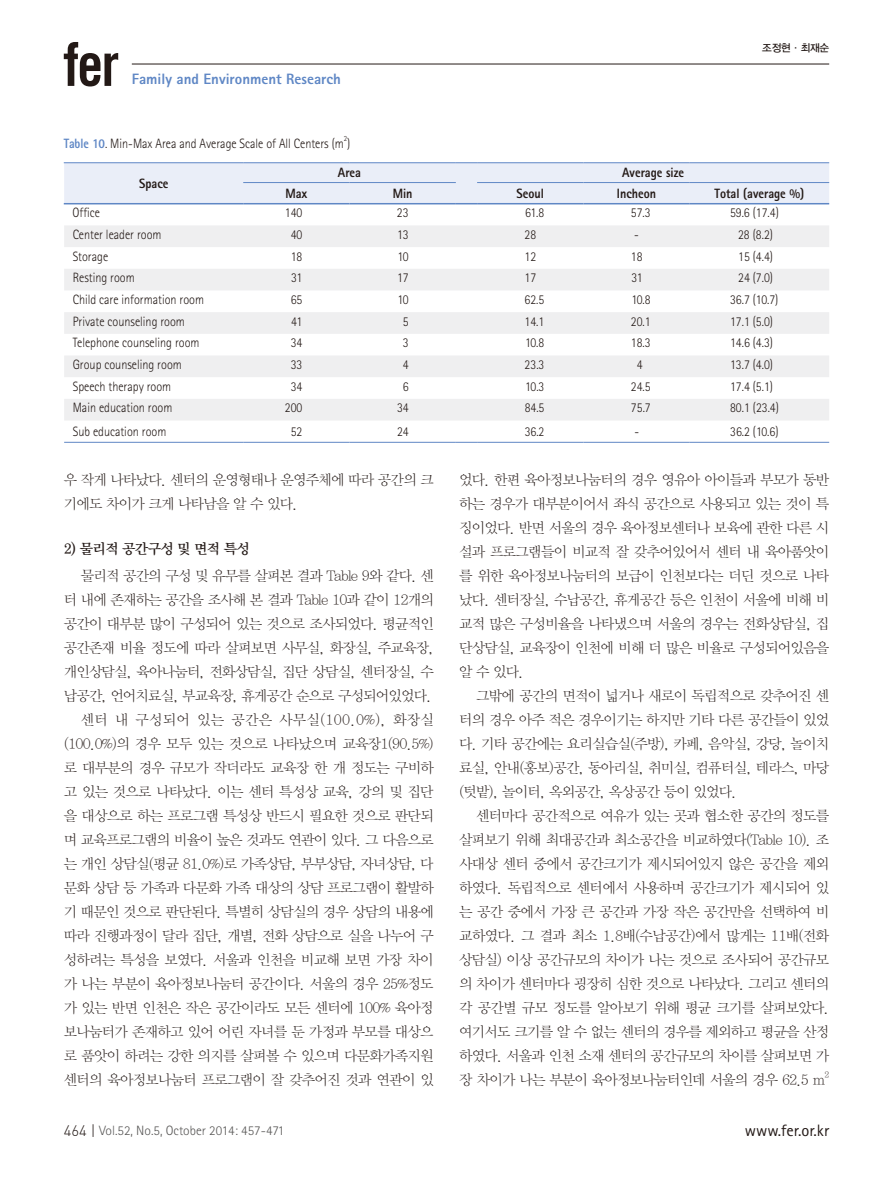
<style>
.page{position:relative;width:893px;height:1191px;background:#fff}
.page>*{position:absolute;margin:0;border:0;box-sizing:border-box;transform-origin:0 0}
.t1{font:16.5px "Rotis Sans Serif Std";color:#231916}
.t2{font:800 15px "Rotis Sans Serif Std";color:#5f87c5}
.t3{font:14.25px/24px "YDIY Mj O310";letter-spacing:-.05em;color:#231916}
.t4{font:300 13.5px "Rotis Sans Serif Std";color:#231916;scale:.9 1}
.t5{font:800 13.5px "Rotis Sans Serif Std";color:#231916;scale:.9 1}
.t6{font:300 13.5px "Rotis Sans Serif Std";color:#595857}
.t7{font:10.5px "YDIYGO330";letter-spacing:-.025em;color:#231916}
.t8{font:300 7.8px "Rotis Sans Serif Std";color:#231916;scale:.9 1}
.s1{font-weight:800;color:#5f87c5}
.s2{font-family:"YDIY Mj O340"}
.s3{font-family:"Dinlig";font-weight:400;font-size:15px;color:#231916}
</style>
<div class="page">
<hr style="left:132px;top:64px;width:697px;height:1px;background:#231916">
<svg style="left:64px;top:42px;width:54px;height:44px"></svg>
<svg style="left:64px;top:204px;width:765px;height:238px"></svg>
<svg style="left:64px;top:225px;width:765px;height:195px;fill:#efeff0"></svg>
<hr style="left:64px;top:442px;width:179px;height:1px;background:#5f87c5">
<hr style="left:243px;top:442px;width:107px;height:1px;background:#5f87c5">
<hr style="left:350px;top:442px;width:106px;height:1px;background:#5f87c5">
<svg style="left:456px;top:442px;width:21px;height:1px"></svg>
<hr style="left:477px;top:442px;width:106px;height:1px;background:#5f87c5">
<hr style="left:583px;top:442px;width:107px;height:1px;background:#5f87c5">
<hr style="left:690px;top:442px;width:139px;height:1px;background:#5f87c5">
<svg style="left:64px;top:162px;width:765px;height:42px;background:#e4e9f5"></svg>
<hr style="left:477px;top:203px;width:106px;height:1px;background:#5f87c5">
<hr style="left:583px;top:203px;width:107px;height:1px;background:#5f87c5">
<hr style="left:690px;top:203px;width:139px;height:1px;background:#5f87c5">
<hr style="left:243px;top:182px;width:107px;height:1px;background:#5f87c5">
<hr style="left:350px;top:182px;width:106px;height:1px;background:#5f87c5">
<hr style="left:477px;top:182px;width:106px;height:1px;background:#5f87c5">
<hr style="left:583px;top:182px;width:107px;height:1px;background:#5f87c5">
<hr style="left:690px;top:182px;width:139px;height:1px;background:#5f87c5">
<p class="t2" style="left:132px;top:70px;width:211px">Family and Environment Research</p>
<p class="t8" style="left:344px;top:134px;width:5px">2</p>
<p class="t4" style="left:64px;top:135px;width:320px"><span class="s1">Table 10</span>. Min-Max Area and Average Scale of All Centers (m )</p>
<p class="t7" style="left:762px;top:42px;width:68px">조정현·최재순</p>
<p class="t5" style="left:139px;top:175px;width:34px">Space</p>
<p class="t5" style="left:338px;top:164px;width:27px">Area</p>
<p class="t5" style="left:622px;top:164px;width:70px">Average size</p>
<p class="t5" style="left:285px;top:185px;width:26px">Max</p>
<p class="t5" style="left:393px;top:185px;width:24px">Min</p>
<p class="t5" style="left:516px;top:185px;width:32px">Seoul</p>
<p class="t5" style="left:617px;top:185px;width:45px">Incheon</p>
<p class="t5" style="left:715px;top:185px;width:101px">Total (average %)</p>
<p class="t4" style="left:73px;top:205px;width:32px">Office</p>
<p class="t4" style="left:285px;top:205px;width:21px">140</p>
<p class="t4" style="left:397px;top:205px;width:14px">23</p>
<p class="t4" style="left:525px;top:205px;width:23px">61.8</p>
<p class="t4" style="left:631px;top:205px;width:23px">57.3</p>
<p class="t4" style="left:730px;top:205px;width:56px">59.6 (17.4)</p>
<p class="t4" style="left:73px;top:227px;width:100px">Center leader room</p>
<p class="t4" style="left:291px;top:227px;width:14px">40</p>
<p class="t4" style="left:397px;top:227px;width:14px">13</p>
<p class="t4" style="left:525px;top:227px;width:14px">28</p>
<p class="t4" style="left:634px;top:227px;width:7px">-</p>
<p class="t4" style="left:738px;top:227px;width:40px">28 (8.2)</p>
<p class="t4" style="left:73px;top:248px;width:41px">Storage</p>
<p class="t4" style="left:291px;top:248px;width:14px">18</p>
<p class="t4" style="left:397px;top:248px;width:14px">10</p>
<p class="t4" style="left:525px;top:248px;width:14px">12</p>
<p class="t4" style="left:631px;top:248px;width:14px">18</p>
<p class="t4" style="left:738px;top:248px;width:40px">15 (4.4)</p>
<p class="t4" style="left:73px;top:270px;width:70px">Resting room</p>
<p class="t4" style="left:291px;top:270px;width:14px">31</p>
<p class="t4" style="left:397px;top:270px;width:14px">17</p>
<p class="t4" style="left:525px;top:270px;width:14px">17</p>
<p class="t4" style="left:631px;top:270px;width:14px">31</p>
<p class="t4" style="left:738px;top:270px;width:40px">24 (7.0)</p>
<p class="t4" style="left:73px;top:292px;width:147px">Child care information room</p>
<p class="t4" style="left:291px;top:292px;width:14px">65</p>
<p class="t4" style="left:397px;top:292px;width:14px">10</p>
<p class="t4" style="left:525px;top:292px;width:23px">62.5</p>
<p class="t4" style="left:631px;top:292px;width:23px">10.8</p>
<p class="t4" style="left:730px;top:292px;width:55px">36.7 (10.7)</p>
<p class="t4" style="left:73px;top:313px;width:126px">Private counseling room</p>
<p class="t4" style="left:291px;top:313px;width:14px">41</p>
<p class="t4" style="left:403px;top:313px;width:8px">5</p>
<p class="t4" style="left:525px;top:313px;width:23px">14.1</p>
<p class="t4" style="left:631px;top:313px;width:23px">20.1</p>
<p class="t4" style="left:730px;top:313px;width:49px">17.1 (5.0)</p>
<p class="t4" style="left:73px;top:335px;width:142px">Telephone counseling room</p>
<p class="t4" style="left:291px;top:335px;width:14px">34</p>
<p class="t4" style="left:403px;top:335px;width:8px">3</p>
<p class="t4" style="left:525px;top:335px;width:23px">10.8</p>
<p class="t4" style="left:631px;top:335px;width:23px">18.3</p>
<p class="t4" style="left:730px;top:335px;width:49px">14.6 (4.3)</p>
<p class="t4" style="left:73px;top:357px;width:123px">Group counseling room</p>
<p class="t4" style="left:291px;top:357px;width:14px">33</p>
<p class="t4" style="left:403px;top:357px;width:8px">4</p>
<p class="t4" style="left:525px;top:357px;width:23px">23.3</p>
<p class="t4" style="left:637px;top:357px;width:8px">4</p>
<p class="t4" style="left:730px;top:357px;width:49px">13.7 (4.0)</p>
<p class="t4" style="left:73px;top:378px;width:111px">Speech therapy room</p>
<p class="t4" style="left:291px;top:378px;width:14px">34</p>
<p class="t4" style="left:403px;top:378px;width:8px">6</p>
<p class="t4" style="left:525px;top:378px;width:23px">10.3</p>
<p class="t4" style="left:631px;top:378px;width:23px">24.5</p>
<p class="t4" style="left:730px;top:378px;width:49px">17.4 (5.1)</p>
<p class="t4" style="left:73px;top:400px;width:112px">Main education room</p>
<p class="t4" style="left:285px;top:400px;width:21px">200</p>
<p class="t4" style="left:397px;top:400px;width:14px">34</p>
<p class="t4" style="left:525px;top:400px;width:23px">84.5</p>
<p class="t4" style="left:631px;top:400px;width:23px">75.7</p>
<p class="t4" style="left:730px;top:400px;width:56px">80.1 (23.4)</p>
<p class="t4" style="left:73px;top:424px;width:105px">Sub education room</p>
<p class="t4" style="left:291px;top:424px;width:14px">52</p>
<p class="t4" style="left:397px;top:424px;width:14px">24</p>
<p class="t4" style="left:525px;top:424px;width:23px">36.2</p>
<p class="t4" style="left:634px;top:424px;width:7px">-</p>
<p class="t4" style="left:730px;top:424px;width:55px">36.2 (10.6)</p>
<p class="t3" style="left:64px;top:468px;width:371px">우 작게 나타났다. 센터의 운영형태나 운영주체에 따라 공간의 크 기에도 차이가 크게 나타남을 알 수 있다.</p>
<p class="t3" style="left:81px;top:536px;width:354px;line-height:26.7px;text-indent:-17px"><span class="s2">2) 물리적 공간구성 및 면적 특성<br></span>물리적 공간의 구성 및 유무를 살펴본 결과 Table 9와 같다. 센</p>
<p class="t3" style="left:64px;top:588px;width:372px;text-align:right">터 내에 존재하는 공간을 조사해 본 결과 Table 10과 같이 12개의 공간이 대부분 많이 구성되어 있는 것으로 조사되었다. 평균적인 공간존재 비율 정도에 따라 살펴보면 사무실, 화장실, 주교육장, 개인상담실, 육아나눔터, 전화상담실, 집단 상담실, 센터장실, 수 납공간, 언어치료실, 부교육장, 휴게공간 순으로 구성되어있었다. 센터 내 구성되어 있는 공간은 사무실(100.0%), 화장실 (100.0%)의 경우 모두 있는 것으로 나타났으며 교육장1(90.5%) 로 대부분의 경우 규모가 작더라도 교육장 한 개 정도는 구비하 고 있는 것으로 나타났다. 이는 센터 특성상 교육, 강의 및 집단 을 대상으로 하는 프로그램 특성상 반드시 필요한 것으로 판단되 며 교육프로그램의 비율이 높은 것과도 연관이 있다. 그 다음으로 는 개인 상담실(평균 81.0%)로 가족상담, 부부상담, 자녀상담, 다 문화 상담 등 가족과 다문화 가족 대상의 상담 프로그램이 활발하 기 때문인 것으로 판단된다. 특별히 상담실의 경우 상담의 내용에 따라 진행과정이 달라 집단, 개별, 전화 상담으로 실을 나누어 구 성하려는 특성을 보였다. 서울과 인천을 비교해 보면 가장 차이 가 나는 부분이 육아정보나눔터 공간이다. 서울의 경우 25%정도 가 있는 반면 인천은 작은 공간이라도 모든 센터에 100% 육아정 보나눔터가 존재하고 있어 어린 자녀를 둔 가정과 부모를 대상으 로 품앗이 하려는 강한 의지를 살펴볼 수 있으며 다문화가족지원 센터의 육아정보나눔터 프로그램이 잘 갖추어진 것과 연관이 있</p>
<p class="t6" style="left:64px;top:1123px;width:222px"><span class="s3">464 |</span> Vol.52, No.5, October 2014: 457-471</p>
<p class="t3" style="left:459px;top:468px;width:371px">었다. 한편 육아정보나눔터의 경우 영유아 아이들과 부모가 동반</p>
<p class="t3" style="left:459px;top:492px;width:371px">하는 경우가 대부분이어서 좌식 공간으로 사용되고 있는 것이 특</p>
<p class="t3" style="left:459px;top:516px;width:371px">징이었다. 반면 서울의 경우 육아정보센터나 보육에 관한 다른 시</p>
<p class="t3" style="left:459px;top:540px;width:371px">설과 프로그램들이 비교적 잘 갖추어있어서 센터 내 육아품앗이</p>
<p class="t3" style="left:459px;top:564px;width:371px">를 위한 육아정보나눔터의 보급이 인천보다는 더딘 것으로 나타</p>
<p class="t3" style="left:459px;top:588px;width:371px">났다. 센터장실, 수납공간, 휴게공간 등은 인천이 서울에 비해 비</p>
<p class="t3" style="left:459px;top:612px;width:371px">교적 많은 구성비율을 나타냈으며 서울의 경우는 전화상담실, 집</p>
<p class="t3" style="left:459px;top:636px;width:371px">단상담실, 교육장이 인천에 비해 더 많은 비율로 구성되어있음을</p>
<p class="t3" style="left:459px;top:660px;width:66px">알 수 있다.</p>
<p class="t3" style="left:476px;top:684px;width:354px">그밖에 공간의 면적이 넓거나 새로이 독립적으로 갖추어진 센</p>
<p class="t3" style="left:459px;top:708px;width:371px">터의 경우 아주 적은 경우이기는 하지만 기타 다른 공간들이 있었</p>
<p class="t3" style="left:459px;top:732px;width:371px">다. 기타 공간에는 요리실습실(주방), 카페, 음악실, 강당, 놀이치</p>
<p class="t3" style="left:459px;top:756px;width:371px">료실, 안내(홍보)공간, 동아리실, 취미실, 컴퓨터실, 테라스, 마당</p>
<p class="t3" style="left:459px;top:780px;width:279px">(텃밭), 놀이터, 옥외공간, 옥상공간 등이 있었다.</p>
<p class="t3" style="left:476px;top:804px;width:354px">센터마다 공간적으로 여유가 있는 곳과 협소한 공간의 정도를</p>
<p class="t3" style="left:459px;top:828px;width:371px">살펴보기 위해 최대공간과 최소공간을 비교하였다(Table 10). 조</p>
<p class="t3" style="left:459px;top:852px;width:371px">사대상 센터 중에서 공간크기가 제시되어있지 않은 공간을 제외</p>
<p class="t3" style="left:459px;top:876px;width:371px">하였다. 독립적으로 센터에서 사용하며 공간크기가 제시되어 있</p>
<p class="t3" style="left:459px;top:900px;width:371px">는 공간 중에서 가장 큰 공간과 가장 작은 공간만을 선택하여 비</p>
<p class="t3" style="left:459px;top:924px;width:371px">교하였다. 그 결과 최소 1.8배(수납공간)에서 많게는 11배(전화</p>
<p class="t3" style="left:459px;top:948px;width:371px">상담실) 이상 공간규모의 차이가 나는 것으로 조사되어 공간규모</p>
<p class="t3" style="left:459px;top:972px;width:371px">의 차이가 센터마다 굉장히 심한 것으로 나타났다. 그리고 센터의</p>
<p class="t3" style="left:459px;top:996px;width:371px">각 공간별 규모 정도를 알아보기 위해 평균 크기를 살펴보았다.</p>
<p class="t3" style="left:459px;top:1020px;width:371px">여기서도 크기를 알 수 없는 센터의 경우를 제외하고 평균을 산정</p>
<p class="t3" style="left:459px;top:1044px;width:371px">하였다. 서울과 인천 소재 센터의 공간규모의 차이를 살펴보면 가</p>
<p class="t3" style="left:459px;top:1068px;width:371px">장 차이가 나는 부분이 육아정보나눔터인데 서울의 경우 62.5 m<sup>2</sup></p>
<p class="t1" style="left:745px;top:1120px;width:86px">www.fer.or.kr</p>
</div>
